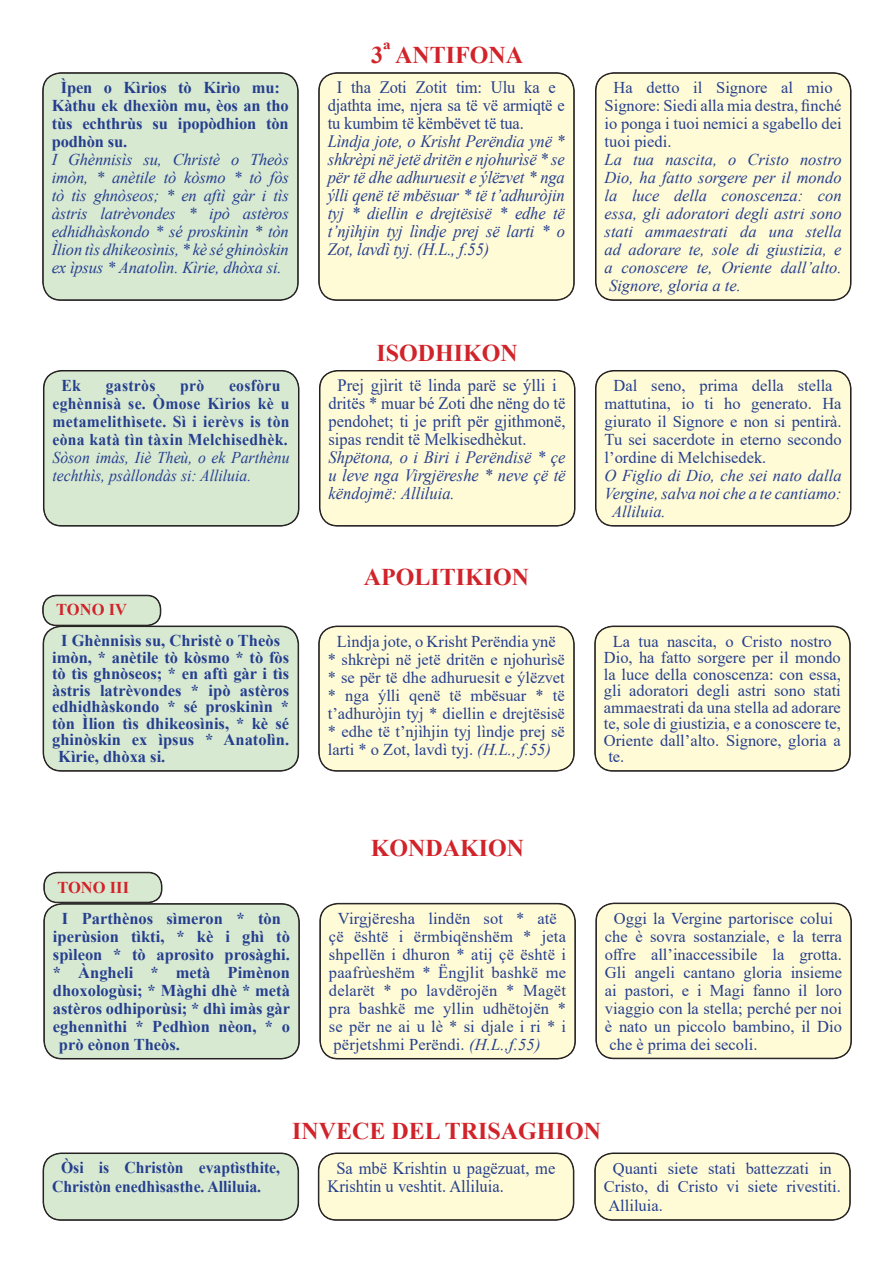
<style>
.page{position:relative;width:893px;height:1263px;background:#fff}
.page>*{position:absolute;margin:0;border:0;box-sizing:border-box;transform-origin:0 0}
.t1{font:700 24px "Times New Roman";color:#d1232a}
.t2{font:italic 17.4px/18px "Times New Roman";letter-spacing:-.01em;color:#253f8e;text-align:justify;scale:.95 1}
.t3{font:17.4px/18px "Times New Roman";color:#253f8e;scale:.95 1}
.t4{font:16.5px/18px "Times New Roman";color:#253f8e}
.t5{font:italic 16.5px/18px "Times New Roman";color:#253f8e;text-align:justify}
.t6{font:700 16.5px/18px "Times New Roman";color:#253f8e}
.t7{font:700 16.5px/18px "Times New Roman";letter-spacing:.02em;color:#253f8e;scale:.95 1}
.t8{font:700 16.5px/18.9px "Times New Roman";color:#253f8e;scale:.95 1}
.t9{font:italic 16.5px/18px "Times New Roman";color:#253f8e;scale:.95 1}
.t10{font:700 16.5px "Times New Roman";color:#d1232a}
.s1{font-style:italic}
</style>
<div class="page">
<div style="left:43px;top:626px;width:255px;height:145px;background:#d8e9d2;border-radius:18px"></div>
<div style="left:44px;top:626px;width:254px;height:145px;border:1px solid #231f20;border-radius:18px"></div>
<div style="left:319px;top:626px;width:255px;height:145px;background:#fffbd6;border-radius:18px"></div>
<div style="left:319px;top:626px;width:255px;height:145px;border:1px solid #231f20;border-radius:18px"></div>
<div style="left:595px;top:626px;width:255px;height:145px;background:#fffbd6;border-radius:18px"></div>
<div style="left:595px;top:626px;width:255px;height:145px;border:1px solid #231f20;border-radius:18px"></div>
<div style="left:44px;top:371px;width:255px;height:155px;background:#d8e9d2;border-radius:18px"></div>
<div style="left:44px;top:371px;width:255px;height:155px;border:1px solid #231f20;border-radius:18px"></div>
<div style="left:43px;top:1153px;width:255px;height:67px;background:#d8e9d2;border-radius:18px"></div>
<div style="left:43px;top:1153px;width:255px;height:67px;border:1px solid #231f20;border-radius:18px"></div>
<div style="left:320px;top:371px;width:255px;height:155px;background:#fffbd6;border-radius:18px"></div>
<div style="left:320px;top:371px;width:255px;height:155px;border:1px solid #231f20;border-radius:18px"></div>
<div style="left:319px;top:1153px;width:255px;height:67px;background:#fffbd6;border-radius:18px"></div>
<div style="left:319px;top:1153px;width:254px;height:67px;border:1px solid #231f20;border-radius:18px"></div>
<div style="left:596px;top:371px;width:255px;height:155px;background:#fffbd6;border-radius:18px"></div>
<div style="left:596px;top:371px;width:255px;height:155px;border:1px solid #231f20;border-radius:18px"></div>
<div style="left:595px;top:1153px;width:255px;height:67px;background:#fffbd6;border-radius:18px"></div>
<div style="left:595px;top:1153px;width:255px;height:67px;border:1px solid #231f20;border-radius:18px"></div>
<div style="left:44px;top:904px;width:255px;height:155px;background:#d8e9d2;border-radius:18px"></div>
<div style="left:44px;top:904px;width:255px;height:154px;border:1px solid #231f20;border-radius:18px"></div>
<div style="left:320px;top:903px;width:255px;height:156px;background:#fffbd6;border-radius:18px"></div>
<div style="left:320px;top:904px;width:255px;height:154px;border:1px solid #231f20;border-radius:18px"></div>
<div style="left:596px;top:903px;width:255px;height:155px;background:#fffbd6;border-radius:18px"></div>
<div style="left:596px;top:903px;width:255px;height:155px;border:1px solid #231f20;border-radius:18px"></div>
<div style="left:43px;top:73px;width:255px;height:227px;background:#d8e9d2;border-radius:18px"></div>
<div style="left:43px;top:73px;width:255px;height:227px;border:1px solid #231f20;border-radius:18px"></div>
<div style="left:319px;top:73px;width:255px;height:227px;background:#fffbd6;border-radius:18px"></div>
<div style="left:319px;top:73px;width:255px;height:227px;border:1px solid #231f20;border-radius:18px"></div>
<div style="left:596px;top:73px;width:255px;height:227px;background:#fffbd6;border-radius:18px"></div>
<div style="left:596px;top:73px;width:255px;height:227px;border:1px solid #231f20;border-radius:18px"></div>
<div style="left:43px;top:595px;width:118px;height:30px;background:#d8e9d2;border-radius:13px"></div>
<div style="left:43px;top:595px;width:118px;height:31px;border:1px solid #231f20;border-radius:14px"></div>
<div style="left:43px;top:596px;width:117px;height:29px;border:1px solid #231f20;border-radius:13px"></div>
<div style="left:44px;top:872px;width:118px;height:30px;background:#d8e9d2;border-radius:13px"></div>
<div style="left:44px;top:872px;width:118px;height:31px;border:1px solid #231f20;border-radius:14px"></div>
<div style="left:44px;top:873px;width:117px;height:29px;border:1px solid #231f20;border-radius:13px"></div>
<p class="t6" style="left:52px;top:78px;width:238px;text-indent:9px">Ìpen o Kìrios tò Kirìo mu:<br>Kàthu ek dhexiòn mu, èos an tho tùs echthrùs su ipopòdhion tòn podhòn su.</p>
<p class="t5" style="left:52px;top:150px;width:239px">I Ghènnisìs su, Christè o Theòs imòn, * anètile tò kòsmo * tò fòs tò tìs ghnòseos; * en aftì gàr i tìs àstris latrèvondes * ipò astèros edhidhàskondo * sé proskinìn * tòn Ìlion tìs dhikeosìnis, * kè sé ghinòskin ex ìpsus * Anatolìn. Kìrie, dhòxa si.</p>
<p class="t7" style="left:53px;top:376px;width:251px;text-indent:177px">eosfòru eghènnisà se. Òmose Kìrios kè u metamelithìsete. Sì i ierèvs is tòn eòna katà tìn tàxin Melchisedhèk.</p>
<p class="t9" style="left:53px;top:448px;width:251px">Sòson imàs, Iiè Theù, o ek Parthènu techthìs, psàllondàs si: Alliluia.</p>
<p class="t8" style="left:62px;top:375px;width:22px">Ek</p>
<p class="t7" style="left:106px;top:376px;width:54px">gastròs</p>
<p class="t8" style="left:180px;top:375px;width:27px">prò</p>
<p class="t10" style="left:56px;top:598px;width:72px">TONO IV</p>
<p class="t6" style="left:61px;top:631px;width:220px">I Ghènnisìs su, Christè o Theòs</p>
<p class="t6" style="left:52px;top:648px;width:239px">imòn, * anètile tò kòsmo * tò fòs</p>
<p class="t6" style="left:52px;top:664px;width:239px">tò tìs ghnòseos; * en aftì gàr i tìs</p>
<p class="t6" style="left:52px;top:681px;width:239px">àstris latrèvondes * ipò astèros</p>
<p class="t6" style="left:52px;top:697px;width:239px">edhidhàskondo * sé proskinìn *</p>
<p class="t6" style="left:52px;top:714px;width:238px">tòn Ìlion tìs dhikeosìnis, * kè sé</p>
<p class="t6" style="left:52px;top:730px;width:238px">ghinòskin ex ìpsus * Anatolìn.</p>
<p class="t6" style="left:58px;top:747px;width:109px">Kìrie, dhòxa si.</p>
<p class="t10" style="left:57px;top:875px;width:73px">TONO III</p>
<p class="t6" style="left:62px;top:909px;width:220px">I Parthènos sìmeron * tòn</p>
<p class="t6" style="left:53px;top:927px;width:239px">iperùsion tìkti, * kè i ghì tò</p>
<p class="t6" style="left:53px;top:945px;width:238px">spìleon * tò aprosìto prosàghi.</p>
<p class="t6" style="left:53px;top:963px;width:239px">* Àngheli * metà Pimènon</p>
<p class="t6" style="left:53px;top:981px;width:239px">dhoxologùsi; * Màghi dhè * metà</p>
<p class="t6" style="left:53px;top:999px;width:239px">astèros odhiporùsi; * dhì imàs gàr</p>
<p class="t6" style="left:53px;top:1017px;width:238px">eghennìthi * Pedhìon nèon, * o</p>
<p class="t6" style="left:59px;top:1035px;width:123px">prò eònon Theòs.</p>
<h1 class="t1" style="left:371px;top:38px;width:153px">3ª ANTIFONA</h1>
<p class="t3" style="left:328px;top:78px;width:251px;text-indent:9px">I tha Zoti Zotit tim: Ulu ka e djathta ime, njera sa të vë armiqtë e tu kumbim të këmbëvet të tua.</p>
<p class="t2" style="left:328px;top:132px;width:251px">Lìndja jote, o Krisht Perëndia ynë * shkrèpi në jetë dritën e njohurìsë * se për të dhe adhuruesit e ýlëzvet * nga ýlli qenë të mbësuar * të t’adhuròjin tyj * diellin e drejtësisë * edhe të t’njìhjin tyj lìndje prej së larti * o Zot, lavdì tyj. (H.L., f.55)</p>
<h1 class="t1" style="left:377px;top:336px;width:143px">ISODHIKON</h1>
<p class="t3" style="left:329px;top:376px;width:251px;text-indent:9px">Prej gjìrit të linda parë se ýlli i dritës * muar bé Zoti dhe nëng do të pendohet; ti je prift për gjithmonë, sipas rendit të Melkisedhèkut.</p>
<p class="t2" style="left:329px;top:448px;width:251px">Shpëtona, o i Biri i Perëndisë * çe u leve nga Virgjëreshe * neve çë të këndojmë: Alliluia.</p>
<h1 class="t1" style="left:364px;top:559px;width:167px">APOLITIKION</h1>
<p class="t4" style="left:605px;top:78px;width:239px;text-indent:9px">Ha detto il Signore al mio<br>Signore: Siedi alla mia destra, finché io ponga i tuoi nemici a sgabello dei tuoi piedi.</p>
<p class="t5" style="left:605px;top:150px;width:239px">La tua nascita, o Cristo nostro Dio, ha fatto sorgere per il mondo la luce della conoscenza: con essa, gli adoratori degli astri sono stati ammaestrati da una stella ad adorare te, sole di giustizia, e a conoscere te, Oriente dall’alto.<br>Signore, gloria a te.</p>
<p class="t4" style="left:605px;top:376px;width:239px;text-indent:9px">Dal seno, prima della stella mattutina, io ti ho generato. Ha giurato il Signore e non si pentirà.<br>Tu sei sacerdote in eterno secondo l’ordine di Melchisedek.</p>
<p class="t5" style="left:605px;top:466px;width:239px">O Figlio di Dio, che sei nato dalla</p>
<p class="t5" style="left:605px;top:484px;width:239px">Vergine, salva noi che a te cantiamo:</p>
<p class="t5" style="left:612px;top:502px;width:55px">Alliluia.</p>
<p class="t4" style="left:328px;top:631px;width:239px;text-indent:9px">Lìndja jote, o Krisht Perëndia ynë * shkrèpi në jetë dritën e njohurìsë * se për të dhe adhuruesit e ýlëzvet * nga ýlli qenë të mbësuar * të t’adhuròjin tyj * diellin e drejtësisë * edhe të t’njìhjin tyj lìndje prej së larti * o Zot, lavdì tyj. <span class="s1">(H.L., f.55)</span></p>
<p class="t4" style="left:604px;top:632px;width:239px;line-height:16.5px;text-indent:9px">La tua nascita, o Cristo nostro<br>Dio, ha fatto sorgere per il mondo la luce della conoscenza: con essa, gli adoratori degli astri sono stati ammaestrati da una stella ad adorare te, sole di giustizia, e a conoscere te,<br>Oriente dall’alto. Signore, gloria a te.</p>
<h1 class="t1" style="left:371px;top:831px;width:155px">KONDAKION</h1>
<p class="t4" style="left:329px;top:909px;width:239px;text-indent:9px">Virgjëresha lindën sot * atë çë është i ërmbiqënshëm * jeta shpellën i dhuron * atij çë është i paafrùeshëm * Ëngjlit bashkë me delarët * po lavdërojën * Magët pra bashkë me yllin udhëtojën * se për ne ai u lè * si djale i ri * i përjetshmi Perëndi. <span class="s1">(H.L.,f.55)</span></p>
<p class="t4" style="left:605px;top:908px;width:239px;text-indent:9px">Oggi la Vergine partorisce colui che è sovra sostanziale, e la terra offre all’inaccessibile la grotta.<br>Gli angeli cantano gloria insieme ai pastori, e i Magi fanno il loro viaggio con la stella; perché per noi è nato un piccolo bambino, il Dio che è prima dei secoli.</p>
<p class="t8" style="left:52px;top:1158px;width:241px;text-indent:9px">Òsi is Christòn evaptìsthite,<br>Christòn enedhìsasthe. Alliluia.</p>
<h1 class="t1" style="left:292px;top:1113px;width:310px">INVECE DEL TRISAGHION</h1>
<p class="t3" style="left:327px;top:1158px;width:242px;line-height:18.9px;text-indent:9px">Sa mbë Krishtin u pagëzuat, me<br>Krishtin u veshtit. Alliluia.</p>
<p class="t4" style="left:604px;top:1158px;width:239px;line-height:18.9px;text-indent:9px">Quanti siete stati battezzati in<br>Cristo, di Cristo vi siete rivestiti.<br>Alliluia.</p>
</div>
